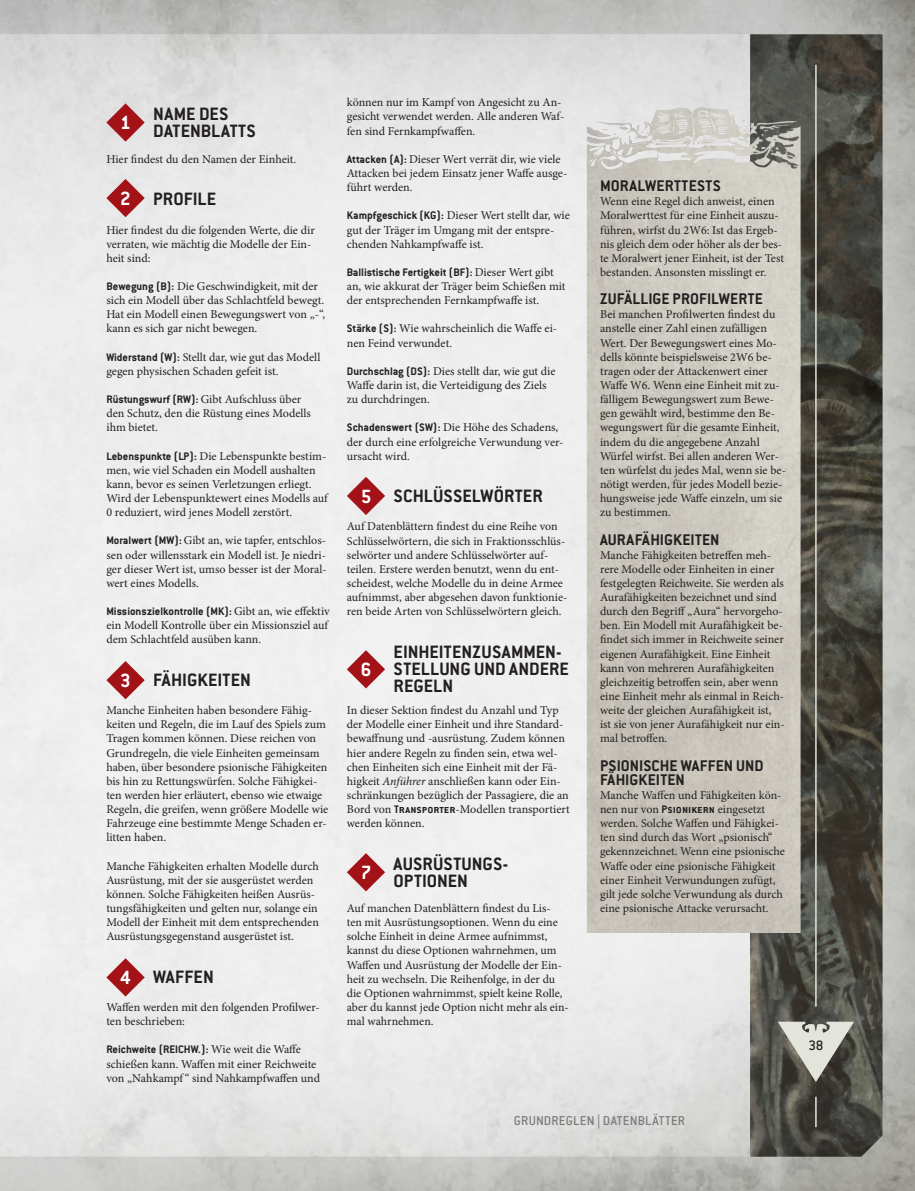
<style>
.page{position:relative;width:915px;height:1191px;background:#fff}
.page>*{position:absolute;margin:0;border:0;box-sizing:border-box;transform-origin:0 0}
.Medium_Sequence_Numb{font:700 21px "Conduit ITC Std";color:#fff}
.M1_4_Mission_Subhead{font:700 19.65px/17px "Conduit ITC Std";letter-spacing:.005em;color:#231f20}
.R1_5_Rules_Header_5{font:700 16.95px/14.1px "Conduit ITC Std";letter-spacing:.005em;color:#231f20}
.t1{font:500 15px "Conduit ITC Std";color:#231f20}
.R1_8_Rules_Tag__core{font:500 14.1px "Conduit ITC Std";letter-spacing:.01em;color:#7b7c78}
.R2_2_Rules_Body_Copy{font:12px/14.1px "Minion Pro";color:#231f20}
.s1{font-family:"Conduit ITC Std";font-weight:700}
.s2{font-style:italic}
</style>
<div class="page">
<img style="left:0;top:0;width:914px;height:1191px">
<img style="left:0;top:34px;width:749px;height:1122px">
<img style="left:749px;top:34px;width:133px;height:1122px">
<svg style="left:777px;top:1021px;width:76px;height:60px;background:#93938b"></svg>
<hr style="left:814px;top:65px;width:2px;height:941px;background:#e3e4dc">
<hr style="left:814px;top:1096px;width:2px;height:31px;background:#e3e4dc">
<img style="left:572px;top:88px;width:242px;height:845px">
<svg style="left:106px;top:103px;width:39px;height:39px;background:#c27d7f"></svg>
<svg style="left:106px;top:179px;width:39px;height:38px"></svg>
<svg style="left:106px;top:661px;width:39px;height:38px"></svg>
<svg style="left:106px;top:958px;width:39px;height:38px"></svg>
<svg style="left:347px;top:477px;width:38px;height:38px"></svg>
<svg style="left:347px;top:650px;width:38px;height:38px"></svg>
<svg style="left:347px;top:853px;width:38px;height:38px"></svg>
<p class="Medium_Sequence_Numb" style="left:120px;top:110px;width:12px">1</p>
<p class="M1_4_Mission_Subhead" style="left:153px;top:105px;width:104px">NAME DES<br>DATENBLATTS</p>
<p class="R2_2_Rules_Body_Copy" style="left:106px;top:152px;width:191px">Hier findest du den Namen der Einheit.</p>
<p class="Medium_Sequence_Numb" style="left:120px;top:185px;width:12px">2</p>
<p class="M1_4_Mission_Subhead" style="left:153px;top:190px;width:64px">PROFILE</p>
<p class="R2_2_Rules_Body_Copy" style="left:106px;top:223px;width:210px">Hier findest du die folgenden Werte, die dir verraten, wie mächtig die Modelle der Ein&shy;heit sind:</p>
<p class="R2_2_Rules_Body_Copy" style="left:106px;top:279px;width:220px"><span class="s1">Bewegung (B):</span> Die Geschwindigkeit, mit der sich ein Modell über das Schlachtfeld bewegt.<br>Hat ein Modell einen Bewegungswert von „-“, kann es sich gar nicht bewegen.</p>
<p class="R2_2_Rules_Body_Copy" style="left:106px;top:350px;width:215px"><span class="s1">Widerstand (W):</span> Stellt dar, wie gut das Modell gegen physischen Schaden gefeit ist.</p>
<p class="R2_2_Rules_Body_Copy" style="left:106px;top:392px;width:206px"><span class="s1">Rüstungswurf (RW):</span> Gibt Aufschluss über den Schutz, den die Rüstung eines Modells ihm bietet.</p>
<p class="R2_2_Rules_Body_Copy" style="left:106px;top:449px;width:223px"><span class="s1">Lebenspunkte (LP):</span> Die Lebenspunkte bestim&shy;men, wie viel Schaden ein Modell aushalten kann, bevor es seinen Verletzungen erliegt.<br>Wird der Lebenspunktewert eines Modells auf 0 reduziert, wird jenes Modell zerstört.</p>
<p class="R2_2_Rules_Body_Copy" style="left:106px;top:533px;width:222px;text-align:justify"><span class="s1">Moralwert (MW):</span> Gibt an, wie tapfer, entschlos&shy;sen oder willensstark ein Modell ist. Je niedri&shy;ger dieser Wert ist, umso besser ist der Moral&shy;wert eines Modells.</p>
<p class="R2_2_Rules_Body_Copy" style="left:106px;top:604px;width:225px"><span class="s1">Missionszielkontrolle (MK):</span> Gibt an, wie effektiv ein Modell Kontrolle über ein Missionsziel auf dem Schlachtfeld ausüben kann.</p>
<p class="Medium_Sequence_Numb" style="left:120px;top:667px;width:12px">3</p>
<p class="M1_4_Mission_Subhead" style="left:153px;top:670px;width:99px">FÄHIGKEITEN</p>
<p class="R2_2_Rules_Body_Copy" style="left:106px;top:703px;width:223px">Manche Einheiten haben besondere Fähig&shy;keiten und Regeln, die im Lauf des Spiels zum Tragen kommen können. Diese reichen von Grundregeln, die viele Einheiten gemeinsam haben, über besondere psionische Fähigkeiten bis hin zu Rettungswürfen. Solche Fähigkei&shy;ten werden hier erläutert, ebenso wie etwaige Regeln, die greifen, wenn größere Modelle wie Fahrzeuge eine bestimmte Menge Schaden er&shy;litten haben.</p>
<p class="R2_2_Rules_Body_Copy" style="left:106px;top:858px;width:214px">Manche Fähigkeiten erhalten Modelle durch Ausrüstung, mit der sie ausgerüstet werden können. Solche Fähigkeiten heißen Ausrüs&shy;tungsfähigkeiten und gelten nur, solange ein Modell der Einheit mit dem entsprechenden Ausrüstungsgegenstand ausgerüstet ist.</p>
<p class="Medium_Sequence_Numb" style="left:120px;top:964px;width:12px">4</p>
<p class="M1_4_Mission_Subhead" style="left:153px;top:967px;width:62px">WAFFEN</p>
<p class="R2_2_Rules_Body_Copy" style="left:106px;top:1000px;width:215px">Waffen werden mit den folgenden Profilwer&shy;ten beschrieben:</p>
<p class="R2_2_Rules_Body_Copy" style="left:106px;top:1042px;width:215px"><span class="s1">Reichweite (REICHW.):</span> Wie weit die Waffe schießen kann. Waffen mit einer Reichweite von „Nahkampf “ sind Nahkampfwaffen und</p>
<p class="R2_2_Rules_Body_Copy" style="left:347px;top:95px;width:219px">können nur im Kampf von Angesicht zu An&shy;gesicht verwendet werden. Alle anderen Waf&shy;fen sind Fernkampfwaffen.</p>
<p class="R2_2_Rules_Body_Copy" style="left:347px;top:152px;width:222px"><span class="s1">Attacken (A):</span> Dieser Wert verrät dir, wie viele<br>Attacken bei jedem Einsatz jener Waffe ausge&shy;führt werden.</p>
<p class="R2_2_Rules_Body_Copy" style="left:347px;top:208px;width:224px"><span class="s1">Kampfgeschick (KG):</span> Dieser Wert stellt dar, wie gut der Träger im Umgang mit der entspre&shy;chenden Nahkampfwaffe ist.</p>
<p class="R2_2_Rules_Body_Copy" style="left:347px;top:265px;width:220px"><span class="s1">Ballistische Fertigkeit (BF):</span> Dieser Wert gibt an, wie akkurat der Träger beim Schießen mit der entsprechenden Fernkampfwaffe ist.</p>
<p class="R2_2_Rules_Body_Copy" style="left:347px;top:322px;width:212px"><span class="s1">Stärke (S):</span> Wie wahrscheinlich die Waffe ei&shy;nen Feind verwundet.</p>
<p class="R2_2_Rules_Body_Copy" style="left:347px;top:364px;width:210px"><span class="s1">Durchschlag (DS):</span> Dies stellt dar, wie gut die<br>Waffe darin ist, die Verteidigung des Ziels zu durchdringen.</p>
<p class="R2_2_Rules_Body_Copy" style="left:347px;top:420px;width:218px"><span class="s1">Schadenswert (SW):</span> Die Höhe des Schadens, der durch eine erfolgreiche Verwundung ver&shy;ursacht wird.</p>
<p class="Medium_Sequence_Numb" style="left:360px;top:483px;width:12px">5</p>
<p class="M1_4_Mission_Subhead" style="left:393px;top:487px;width:150px">SCHLÜSSELWÖRTER</p>
<p class="R2_2_Rules_Body_Copy" style="left:347px;top:519px;width:222px">Auf Datenblättern findest du eine Reihe von Schlüsselwörtern, die sich in Fraktionsschlüs&shy;selwörter und andere Schlüsselwörter auf&shy;teilen. Erstere werden benutzt, wenn du ent&shy;scheidest, welche Modelle du in deine Armee aufnimmst, aber abgesehen davon funktionie&shy;ren beide Arten von Schlüsselwörtern gleich.</p>
<p class="M1_4_Mission_Subhead" style="left:393px;top:642px;width:177px">EINHEITENZUSAMMEN-<br>STELLUNG UND ANDERE<br>REGELN</p>
<p class="R2_2_Rules_Body_Copy" style="left:347px;top:703px;width:224px">In dieser Sektion findest du Anzahl und Typ der Modelle einer Einheit und ihre Standard&shy;bewaffnung und -ausrüstung. Zudem können hier andere Regeln zu finden sein, etwa wel&shy;chen Einheiten sich eine Einheit mit der Fä&shy;higkeit <span class="s2">Anführer</span> anschließen kann oder Ein&shy;schränkungen bezüglich der Passagiere, die an Bord von <span class="s1">Transporter</span>-Modellen transportiert werden können.</p>
<p class="Medium_Sequence_Numb" style="left:360px;top:859px;width:12px">7</p>
<p class="M1_4_Mission_Subhead" style="left:393px;top:854px;width:114px">AUSRÜSTUNGS-<br>OPTIONEN</p>
<p class="R2_2_Rules_Body_Copy" style="left:347px;top:901px;width:223px">Auf manchen Datenblättern findest du Lis-<br>ten mit Ausrüstungsoptionen. Wenn du eine solche Einheit in deine Armee aufnimmst, kannst du diese Optionen wahrnehmen, um Waffen und Ausrüstung der Modelle der Ein&shy;heit zu wechseln. Die Reihenfolge, in der du die Optionen wahrnimmst, spielt keine Rolle, aber du kannst jede Option nicht mehr als ein&shy;mal wahrnehmen.</p>
<p class="Medium_Sequence_Numb" style="left:360px;top:656px;width:12px">6</p>
<p class="R1_5_Rules_Header_5" style="left:600px;top:178px;width:122px">MORALWERTTESTS</p>
<p class="R2_2_Rules_Body_Copy" style="left:600px;top:194px;width:185px">Wenn eine Regel dich anweist, einen Moralwerttest für eine Einheit auszu&shy;führen, wirfst du 2W6: Ist das Ergeb&shy;nis gleich dem oder höher als der bes&shy;te Moralwert jener Einheit, ist der Test bestanden. Ansonsten misslingt er.</p>
<p class="R1_5_Rules_Header_5" style="left:600px;top:291px;width:164px">ZUFÄLLIGE PROFILWERTE</p>
<p class="R2_2_Rules_Body_Copy" style="left:600px;top:307px;width:187px">Bei manchen Profilwerten findest du anstelle einer Zahl einen zufälligen Wert. Der Bewegungswert eines Mo&shy;dells könnte beispielsweise 2W6 be&shy;tragen oder der Attackenwert einer Waffe W6. Wenn eine Einheit mit zu&shy;fälligem Bewegungswert zum Bewe&shy;gen gewählt wird, bestimme den Be&shy;wegungswert für die gesamte Einheit, indem du die angegebene Anzahl Würfel wirfst. Bei allen anderen Wer&shy;ten würfelst du jedes Mal, wenn sie be&shy;nötigt werden, für jedes Modell bezie&shy;hungsweise jede Waffe einzeln, um sie zu bestimmen.</p>
<p class="R1_5_Rules_Header_5" style="left:600px;top:531px;width:121px">AURAFÄHIGKEITEN</p>
<p class="R2_2_Rules_Body_Copy" style="left:600px;top:548px;width:186px">Manche Fähigkeiten betreffen meh&shy;rere Modelle oder Einheiten in einer festgelegten Reichweite. Sie werden als Aurafähigkeiten bezeichnet und sind durch den Begriff „Aura“ hervorgeho&shy;ben. Ein Modell mit Aurafähigkeit be&shy;findet sich immer in Reichweite seiner eigenen Aurafähigkeit. Eine Einheit kann von mehreren Aurafähigkeiten gleichzeitig betroffen sein, aber wenn eine Einheit mehr als einmal in Reich&shy;weite der gleichen Aurafähigkeit ist, ist sie von jener Aurafähigkeit nur ein&shy;mal betroffen.</p>
<p class="R1_5_Rules_Header_5" style="left:600px;top:758px;width:165px">PSIONISCHE WAFFEN UND<br>FÄHIGKEITEN</p>
<p class="R2_2_Rules_Body_Copy" style="left:600px;top:788px;width:186px">Manche Waffen und Fähigkeiten kön&shy;nen nur von <span class="s1">Psionikern</span> eingesetzt werden. Solche Waffen und Fähigkei&shy;ten sind durch das Wort „psionisch“ gekennzeichnet. Wenn eine psionische Waffe oder eine psionische Fähigkeit einer Einheit Verwundungen zufügt, gilt jede solche Verwundung als durch eine psionische Attacke verursacht.</p>
<p class="R1_8_Rules_Tag__core" style="left:514px;top:1112px;width:173px">GRUNDREGLEN | DATENBLÄTTER</p>
<p class="t1" style="left:808px;top:1036px;width:17px">38</p>
</div>
